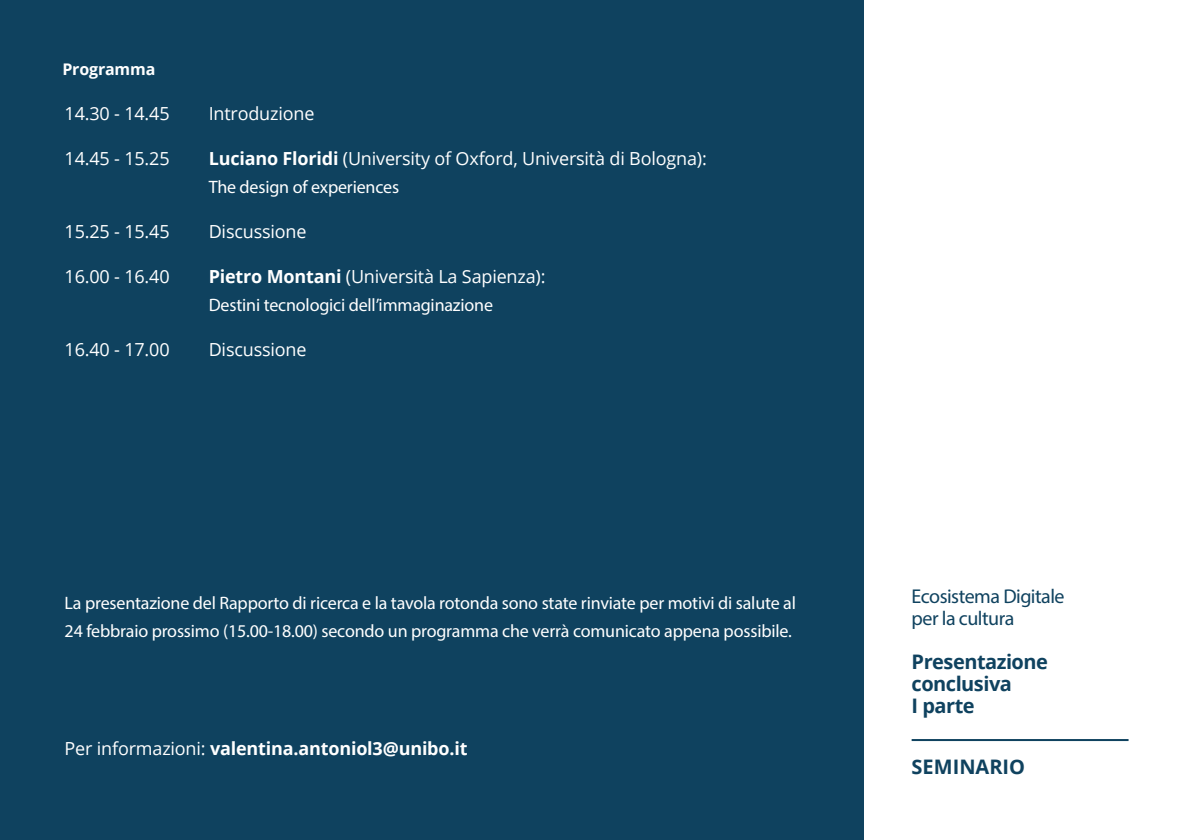
<style>
.page{position:relative;width:1191px;height:840px;background:#fff}
.page>*{position:absolute;margin:0;border:0;box-sizing:border-box;transform-origin:0 0}
.t1{font:20px/22px "Myriad Pro";letter-spacing:-.025em;color:#0f425f}
.t2{font:700 20px/22px "Open Sans";letter-spacing:-.025em;color:#0f425f}
.t3{font:700 20px "Open Sans";color:#0f425f}
.t4{font:18px/28px "Myriad Pro";letter-spacing:-.01em;color:#fff}
.t5{font:18px "Open Sans";letter-spacing:-.01em;color:#fff}
.t6{font:700 18px "Open Sans";letter-spacing:-.01em;color:#fff}
.t7{font:700 16px "Open Sans";letter-spacing:-.01em;color:#fff}
.s1{font-weight:700}
.s2{font-weight:400}
</style>
<div class="page">
<div style="left:0;top:0;width:863px;height:839px;background:#0f425f"></div>
<hr style="left:911px;top:738px;width:217px;height:2px;background:#0f425f">
<p class="t7" style="left:62px;top:58px;width:94px">Programma</p>
<p class="t5" style="left:65px;top:101px;width:106px">14.30 - 14.45</p>
<p class="t5" style="left:209px;top:101px;width:107px">Introduzione</p>
<p class="t5" style="left:65px;top:146px;width:106px">14.45 - 15.25</p>
<p class="t5" style="left:209px;top:146px;width:499px"><span class="s1">Luciano Floridi</span> (University of Oxford, Università di Bologna):</p>
<p class="t4" style="left:209px;top:172px;width:192px">The design of experiences</p>
<p class="t5" style="left:65px;top:219px;width:106px">15.25 - 15.45</p>
<p class="t5" style="left:209px;top:219px;width:99px">Discussione</p>
<p class="t5" style="left:65px;top:264px;width:106px">16.00 - 16.40</p>
<p class="t5" style="left:209px;top:264px;width:338px"><span class="s1">Pietro Montani</span> (Università La Sapienza):</p>
<p class="t4" style="left:209px;top:290px;width:286px">Destini tecnologici dell’immaginazione</p>
<p class="t5" style="left:65px;top:337px;width:106px">16.40 - 17.00</p>
<p class="t5" style="left:209px;top:337px;width:99px">Discussione</p>
<p class="t4" style="left:65px;top:588px;width:733px">La presentazione del Rapporto di ricerca e la tavola rotonda sono state rinviate per motivi di salute al<br>24 febbraio prossimo (15.00-18.00) secondo un programma che verrà comunicato appena possibile.</p>
<p class="t6" style="left:65px;top:735px;width:404px"><span class="s2">Per informazioni:</span> valentina.antoniol3@unibo.it</p>
<p class="t1" style="left:911px;top:584px;width:154px">Ecosistema Digitale per la cultura</p>
<p class="t2" style="left:911px;top:649px;width:138px">Presentazione conclusiva<br>I parte</p>
<p class="t3" style="left:911px;top:751px;width:115px">SEMINARIO</p>
</div>
